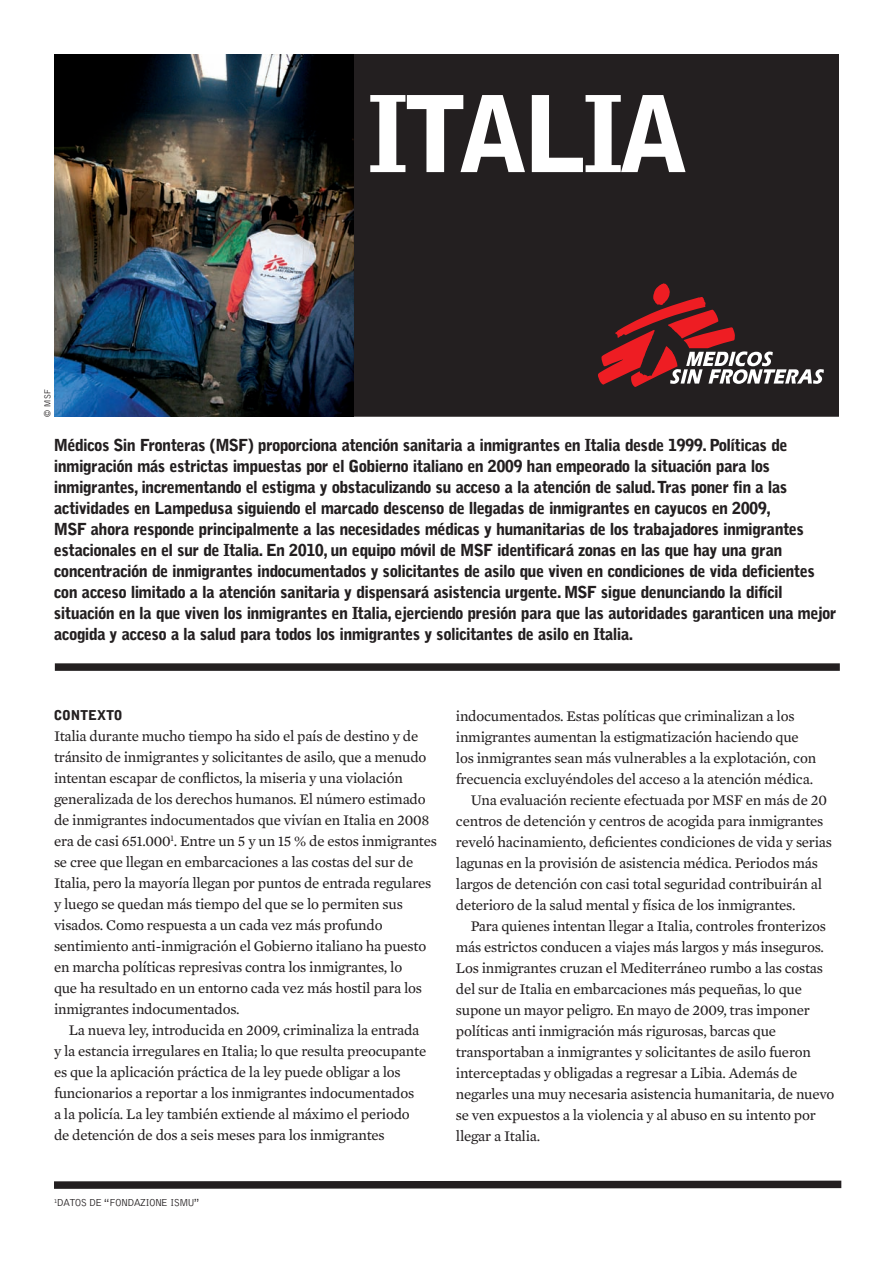
<style>
.page{position:relative;width:893px;height:1263px;background:#fff}
.page>*{position:absolute;margin:0;border:0;box-sizing:border-box;transform-origin:0 0}
.t1{font:900 105px "Bell MSFE";color:#fff}
.t2{font:900 16.5px/21px "Bell MSFE";color:#231f20}
.t3{font:15px/21px "Mercury Text G2";letter-spacing:-.015em;color:#231f20}
.t4{font:900 13.5px "Bell MSFE";letter-spacing:.04em;color:#231f20}
.t5{font:300 10.5px "Bell MSFE";color:#231f20}
.t6{font:300 9px "Bell MSFE";color:#231f20}
</style>
<div class="page">
<div style="left:55px;top:55px;width:783px;height:361px;background:#231f20"></div>
<img style="left:54px;top:54px;width:299px;height:363px">
<svg style="left:54px;top:1180px;width:788px;height:9px;background:#474445"></svg>
<div style="left:55px;top:663px;width:785px;height:8px;background:#231f20"></div>
<svg style="left:598px;top:283px;width:226px;height:104px"></svg>
<p class="t6" style="left:43px;top:417px;width:29px;rotate:-90deg">© MSF</p>
<h1 class="t1" style="left:370px;top:73px;width:317px">ITALIA</h1>
<p class="t2" style="left:54px;top:435px;width:783px">Médicos Sin Fronteras (MSF) proporciona atención sanitaria a inmigrantes en Italia desde 1999. Políticas de inmigración más estrictas impuestas por el Gobierno italiano en 2009 han empeorado la situación para los inmigrantes, incrementando el estigma y obstaculizando su acceso a la atención de salud. Tras poner fin a las actividades en Lampedusa siguiendo el marcado descenso de llegadas de inmigrantes en cayucos en 2009,<br>MSF ahora responde principalmente a las necesidades médicas y humanitarias de los trabajadores inmigrantes estacionales en el sur de Italia. En 2010, un equipo móvil de MSF identificará zonas en las que hay una gran concentración de inmigrantes indocumentados y solicitantes de asilo que viven en condiciones de vida deficientes con acceso limitado a la atención sanitaria y dispensará asistencia urgente. MSF sigue denunciando la difícil situación en la que viven los inmigrantes en Italia, ejerciendo presión para que las autoridades garanticen una mejor acogida y acceso a la salud para todos los inmigrantes y solicitantes de asilo en Italia.</p>
<p class="t4" style="left:54px;top:707px;width:70px">ConTExTo</p>
<p class="t3" style="left:54px;top:726px;width:384px">Italia durante mucho tiempo ha sido el país de destino y de tránsito de inmigrantes y solicitantes de asilo, que a menudo intentan escapar de conflictos, la miseria y una violación generalizada de los derechos humanos. El número estimado de inmigrantes indocumentados que vivían en Italia en 2008 era de casi 651.000<sup>1</sup>. Entre un 5 y un 15 % de estos inmigrantes se cree que llegan en embarcaciones a las costas del sur de Italia, pero la mayoría llegan por puntos de entrada regulares y luego se quedan más tiempo del que se lo permiten sus visados. Como respuesta a un cada vez más profundo sentimiento anti-inmigración el Gobierno italiano ha puesto en marcha políticas represivas contra los inmigrantes, lo<br>que ha resultado en un entorno cada vez más hostil para los inmigrantes indocumentados.</p>
<p class="t3" style="left:54px;top:1020px;width:374px;text-indent:15px">La nueva ley, introducida en 2009, criminaliza la entrada y la estancia irregulares en Italia; lo que resulta preocupante es que la aplicación práctica de la ley puede obligar a los funcionarios a reportar a los inmigrantes indocumentados<br>a la policía. La ley también extiende al máximo el periodo de detención de dos a seis meses para los inmigrantes</p>
<p class="t3" style="left:456px;top:706px;width:340px">indocumentados. Estas políticas que criminalizan a los</p>
<p class="t3" style="left:456px;top:727px;width:344px">inmigrantes aumentan la estigmatización haciendo que</p>
<p class="t3" style="left:456px;top:748px;width:362px">los inmigrantes sean más vulnerables a la explotación, con</p>
<p class="t3" style="left:456px;top:769px;width:359px">frecuencia excluyéndoles del acceso a la atención médica.</p>
<p class="t3" style="left:471px;top:790px;width:358px">Una evaluación reciente efectuada por MSF en más de 20</p>
<p class="t3" style="left:456px;top:811px;width:369px">centros de detención y centros de acogida para inmigrantes</p>
<p class="t3" style="left:456px;top:832px;width:378px">reveló hacinamiento, deficientes condiciones de vida y serias</p>
<p class="t3" style="left:456px;top:853px;width:363px">lagunas en la provisión de asistencia médica. Periodos más</p>
<p class="t3" style="left:456px;top:874px;width:368px">largos de detención con casi total seguridad contribuirán al</p>
<p class="t3" style="left:456px;top:895px;width:341px">deterioro de la salud mental y física de los inmigrantes.</p>
<p class="t3" style="left:471px;top:916px;width:357px">Para quienes intentan llegar a Italia, controles fronterizos</p>
<p class="t3" style="left:456px;top:937px;width:370px">más estrictos conducen a viajes más largos y más inseguros.</p>
<p class="t3" style="left:456px;top:958px;width:369px">Los inmigrantes cruzan el Mediterráneo rumbo a las costas</p>
<p class="t3" style="left:456px;top:979px;width:348px">del sur de Italia en embarcaciones más pequeñas, lo que</p>
<p class="t3" style="left:456px;top:1000px;width:355px">supone un mayor peligro. En mayo de 2009, tras imponer</p>
<p class="t3" style="left:456px;top:1021px;width:322px">políticas anti inmigración más rigurosas, barcas que</p>
<p class="t3" style="left:456px;top:1042px;width:356px">transportaban a inmigrantes y solicitantes de asilo fueron</p>
<p class="t3" style="left:456px;top:1063px;width:343px">interceptadas y obligadas a regresar a Libia. Además de</p>
<p class="t3" style="left:456px;top:1084px;width:380px">negarles una muy necesaria asistencia humanitaria, de nuevo</p>
<p class="t3" style="left:456px;top:1105px;width:361px">se ven expuestos a la violencia y al abuso en su intento por</p>
<p class="t3" style="left:456px;top:1126px;width:86px">llegar a Italia.</p>
<p class="t5" style="left:54px;top:1197px;width:147px"><sup>1</sup>DATOS DE “FONDAZIONE ISMU”</p>
</div>
